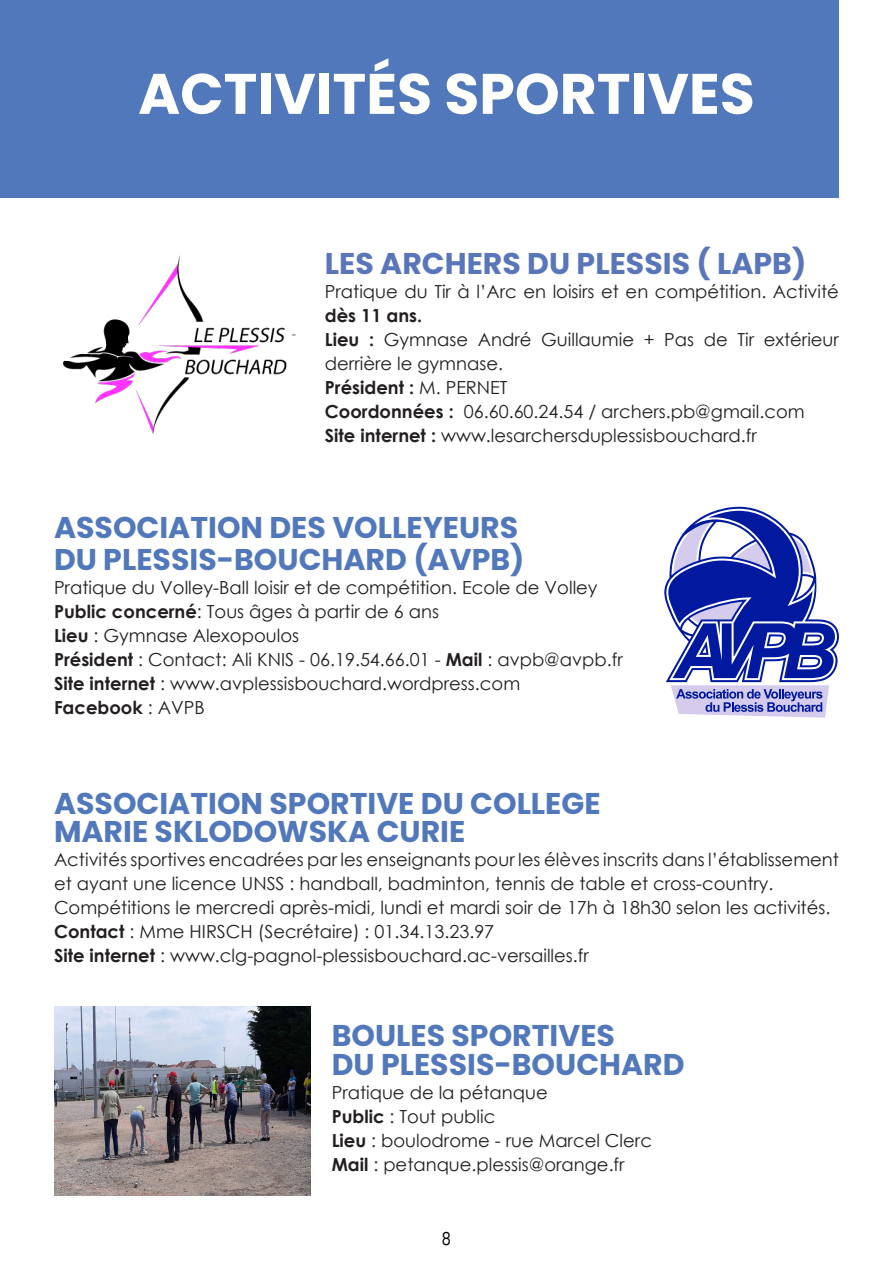
<style>
.page{position:relative;width:893px;height:1263px;background:#fff}
.page>*{position:absolute;margin:0;border:0;box-sizing:border-box;transform-origin:0 0}
.t1{font:700 57px "Poppins";color:#fff}
.t2{font:700 30px "Poppins";color:#5278bc}
.t3{font:700 30px "Poppins";color:#5976ba}
.t4{font:18px/24px "Century Gothic";color:#231f20}
.t5{font:700 18px "Century Gothic";color:#231f20}
.t6{font:18px "Poppins";color:#000001;scale:.81 1}
.s1{font-weight:700}
.s2{font-weight:400}
</style>
<div class="page">
<div style="left:0;top:0;width:839px;height:197px;background:#5278bc"></div>
<svg style="left:664px;top:507px;width:175px;height:211px"></svg>
<img style="left:63px;top:255px;width:233px;height:179px">
<img style="left:54px;top:1006px;width:256px;height:189px">
<p class="t1" style="left:138px;top:61px;width:618px">ACTIVITÉS SPORTIVES</p>
<p class="t3" style="left:325px;top:246px;width:483px">LES ARCHERS DU PLESSIS ( LAPB)</p>
<p class="t4" style="left:325px;top:279px;width:516px">Pratique du Tir à l’Arc en loisirs et en compétition. Activité <span class="s1">dès 11 ans.</span></p>
<p class="t4" style="left:325px;top:327px;width:516px"><span class="s1">Lieu :</span> Gymnase André Guillaumie + Pas de Tir extérieur derrière le gymnase.</p>
<p class="t5" style="left:325px;top:374px;width:184px">Président : <span class="s2">M. PERNET</span></p>
<p class="t4" style="left:325px;top:399px;width:481px"><span class="s1">Coordonnées :</span> 06.60.60.24.54 / archers.pb@gmail.com</p>
<p class="t4" style="left:325px;top:423px;width:433px"><span class="s1">Site internet :</span> www.lesarchersduplessisbouchard.fr</p>
<p class="t2" style="left:54px;top:510px;width:466px">ASSOCIATION DES VOLLEYEURS</p>
<p class="t2" style="left:54px;top:542px;width:472px">DU PLESSIS-BOUCHARD (AVPB)</p>
<p class="t4" style="left:54px;top:575px;width:545px">Pratique du Volley-Ball loisir et de compétition. Ecole de Volley</p>
<p class="t4" style="left:54px;top:599px;width:386px"><span class="s1">Public concerné</span>: Tous âges à partir de 6 ans</p>
<p class="t4" style="left:54px;top:623px;width:247px"><span class="s1">Lieu</span> : Gymnase Alexopoulos</p>
<p class="t4" style="left:54px;top:647px;width:570px"><span class="s1">Président</span> : Contact: Ali KNIS - 06.19.54.66.01 - <span class="s1">Mail</span> : avpb@avpb.fr</p>
<p class="t4" style="left:54px;top:671px;width:468px"><span class="s1">Site internet</span> : www.avplessisbouchard.wordpress.com</p>
<p class="t5" style="left:54px;top:694px;width:152px">Facebook <span class="s2">: AVPB</span></p>
<p class="t2" style="left:54px;top:786px;width:548px">ASSOCIATION SPORTIVE DU COLLEGE</p>
<p class="t2" style="left:54px;top:814px;width:413px">MARIE SKLODOWSKA CURIE</p>
<p class="t4" style="left:54px;top:847px;width:786px">Activités sportives encadrées par les enseignants pour les élèves inscrits dans l’établissement et ayant une licence UNSS : handball, badminton, tennis de table et cross-country.</p>
<p class="t4" style="left:54px;top:895px;width:778px">Compétitions le mercredi après-midi, lundi et mardi soir de 17h à 18h30 selon les activités.</p>
<p class="t4" style="left:54px;top:919px;width:442px"><span class="s1">Contact</span> : Mme HIRSCH (Secrétaire) : 01.34.13.23.97</p>
<p class="t4" style="left:54px;top:943px;width:536px"><span class="s1">Site internet</span> : www.clg-pagnol-plessisbouchard.ac-versailles.fr</p>
<p class="t2" style="left:332px;top:1018px;width:285px">BOULES SPORTIVES</p>
<p class="t2" style="left:332px;top:1047px;width:354px">DU PLESSIS-BOUCHARD</p>
<p class="t4" style="left:332px;top:1080px;width:218px">Pratique de la pétanque</p>
<p class="t4" style="left:332px;top:1104px;width:165px"><span class="s1">Public</span> : Tout public</p>
<p class="t4" style="left:332px;top:1128px;width:322px"><span class="s1">Lieu</span> : boulodrome - rue Marcel Clerc</p>
<p class="t4" style="left:332px;top:1152px;width:295px"><span class="s1">Mail</span> : petanque.plessis@orange.fr</p>
<p class="t6" style="left:442px;top:1228px;width:13px">8</p>
</div>
